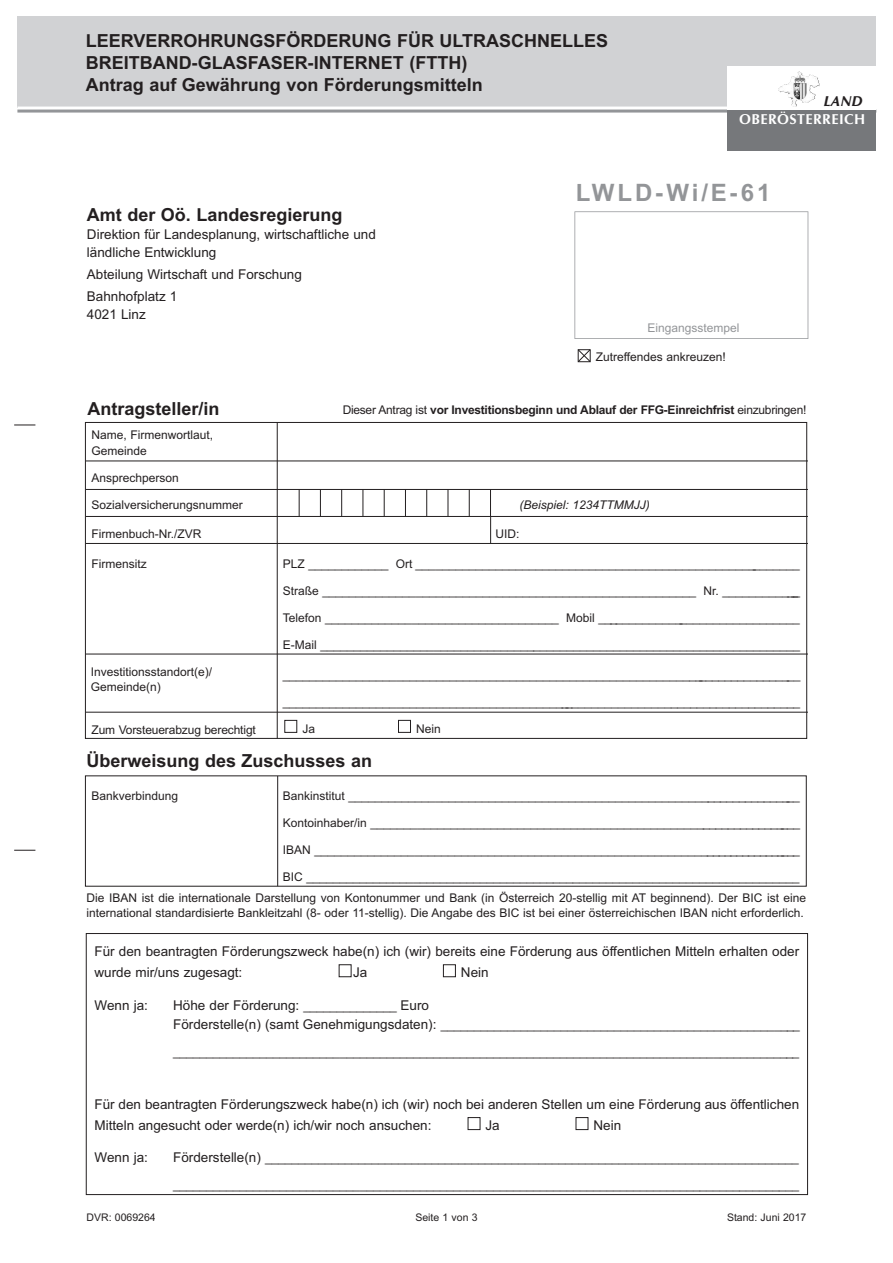
<style>
.page{position:relative;width:893px;height:1263px;background:#fff}
.page>*{position:absolute;margin:0;border:0;box-sizing:border-box;transform-origin:0 0}
.t1{font:700 24px "Arial";letter-spacing:.12em;color:#939598}
.t2{font:700 18px/21.6px "Arial";color:#231f20}
.t3{font:700 14.4px "Cg Omega";letter-spacing:.03em;color:#fff}
.t4{font:italic 700 14.4px "Cg Omega";color:#231f20}
.t5{font:13.5px/20.7px "Arial";color:#231f20}
.t6{font:12px/16px "Arial";color:#231f20}
.t7{font:700 12px "Arial";letter-spacing:-.02em;color:#231f20}
.t8{font:italic 12px "Arial";color:#231f20}
.t9{font:12px "Arial";color:#939598}
.t10{font:10.5px "Arial";color:#231f20}
.s1{font-weight:400}
.s2{font-size:12px}
.s3{font-size:13.5px}
</style>
<div class="page">
<div style="left:17px;top:16px;width:859px;height:92px;background:#d1d2d4"></div>
<svg style="left:14px;top:425px;width:21px;height:1px"></svg>
<svg style="left:14px;top:850px;width:21px;height:1px"></svg>
<svg style="left:574px;top:211px;width:234px;height:128px"></svg>
<hr style="left:17px;top:110px;width:859px;height:3px;background:#939598">
<hr style="left:17px;top:107px;width:866px;height:1px;background:#fff">
<div style="left:728px;top:109px;width:148px;height:42px;background:#76787b"></div>
<div style="left:728px;top:67px;width:148px;height:43px;background:#fff"></div>
<img style="left:800px;top:73px;width:20px;height:15px">
<svg style="left:577px;top:349px;width:14px;height:13px"></svg>
<div style="left:398px;top:720px;width:13px;height:13px;border:1px solid #231f20"></div>
<div style="left:284px;top:720px;width:13px;height:13px;border:1px solid #231f20"></div>
<hr style="left:86px;top:461px;width:722px;height:1px;background:#231f20">
<hr style="left:86px;top:489px;width:722px;height:1px;background:#231f20">
<hr style="left:86px;top:516px;width:722px;height:1px;background:#231f20">
<hr style="left:86px;top:543px;width:722px;height:1px;background:#231f20">
<hr style="left:86px;top:654px;width:722px;height:1px;background:#231f20">
<hr style="left:86px;top:712px;width:722px;height:1px;background:#231f20">
<hr style="left:277px;top:422px;width:1px;height:316px;background:#231f20">
<svg style="left:299px;top:490px;width:1px;height:26px"></svg>
<svg style="left:320px;top:490px;width:1px;height:26px"></svg>
<svg style="left:341px;top:490px;width:1px;height:26px"></svg>
<svg style="left:363px;top:490px;width:1px;height:26px"></svg>
<svg style="left:384px;top:490px;width:1px;height:26px"></svg>
<svg style="left:405px;top:490px;width:1px;height:26px"></svg>
<svg style="left:426px;top:490px;width:1px;height:26px"></svg>
<svg style="left:448px;top:490px;width:1px;height:26px"></svg>
<svg style="left:469px;top:490px;width:1px;height:26px"></svg>
<svg style="left:490px;top:490px;width:1px;height:53px"></svg>
<hr style="left:277px;top:776px;width:1px;height:110px;background:#231f20">
<div style="left:86px;top:933px;width:722px;height:262px;border:1px solid #231f20"></div>
<div style="left:576px;top:1117px;width:12px;height:13px;border:1px solid #231f20"></div>
<div style="left:468px;top:1117px;width:12px;height:13px;border:1px solid #231f20"></div>
<div style="left:443px;top:964px;width:13px;height:13px;border:1px solid #231f20"></div>
<div style="left:339px;top:964px;width:12px;height:13px;border:1px solid #231f20"></div>
<h2 class="t2" style="left:86px;top:30px;width:524px">LEERVERROHRUNGSFÖRDERUNG FÜR ULTRASCHNELLES<br>BREITBAND-GLASFASER-INTERNET (FTTH)<br>Antrag auf Gewährung von Förderungsmitteln</h2>
<p class="t4" style="left:823px;top:93px;width:41px">LAND</p>
<p class="t3" style="left:739px;top:110px;width:128px">OBERÖSTERREICH</p>
<h2 class="t2" style="left:87px;top:204px;width:257px">Amt der Oö. Landesregierung</h2>
<p class="t5" style="left:87px;top:225px;width:290px;line-height:18px">Direktion für Landesplanung, wirtschaftliche und ländliche Entwicklung</p>
<p class="t5" style="left:87px;top:263px;width:216px;line-height:22.2px">Abteilung Wirtschaft und Forschung<br>Bahnhofplatz 1</p>
<p class="t5" style="left:87px;top:304px;width:60px">4021 Linz</p>
<h1 class="t1" style="left:576px;top:179px;width:196px">LWLD-Wi/E-61</h1>
<p class="t9" style="left:647px;top:321px;width:94px">Eingangsstempel</p>
<p class="t6" style="left:596px;top:348px;width:132px">Zutreffendes ankreuzen!</p>
<h2 class="t2" style="left:87px;top:398px;width:134px">Antragsteller/in</h2>
<p class="t7" style="left:343px;top:403px;width:465px"><span class="s1">Dieser Antrag ist</span> vor Investitionsbeginn und Ablauf der FFG-Einreichfrist <span class="s1">einzubringen!</span></p>
<p class="t6" style="left:92px;top:426px;width:123px">Name, Firmenwortlaut,<br>Gemeinde</p>
<p class="t6" style="left:92px;top:469px;width:89px">Ansprechperson</p>
<p class="t6" style="left:92px;top:496px;width:153px">Sozialversicherungsnummer</p>
<p class="t8" style="left:519px;top:498px;width:132px">(Beispiel: 1234TTMMJJ)</p>
<p class="t6" style="left:92px;top:525px;width:112px">Firmenbuch-Nr./ZVR</p>
<p class="t6" style="left:495px;top:525px;width:25px">UID:</p>
<p class="t6" style="left:92px;top:555px;width:57px">Firmensitz</p>
<p class="t6" style="left:283px;top:555px;width:519px">PLZ ____________ Ort __________________________________________________________</p>
<p class="t6" style="left:283px;top:582px;width:519px">Straße ________________________________________________________ Nr. _____________</p>
<p class="t6" style="left:283px;top:609px;width:519px">Telefon ___________________________________ Mobil _______________________________</p>
<p class="t6" style="left:283px;top:636px;width:519px">E-Mail ________________________________________________________________________</p>
<p class="t6" style="left:283px;top:666px;width:519px">_______________________________________________________________________________</p>
<p class="t6" style="left:283px;top:693px;width:519px">_______________________________________________________________________________</p>
<p class="t6" style="left:92px;top:722px;width:166px">Zum Vorsteuerabzug berechtigt</p>
<p class="t6" style="left:302px;top:720px;width:14px">Ja</p>
<p class="t6" style="left:416px;top:720px;width:26px">Nein</p>
<p class="t6" style="left:91px;top:665px;width:123px;line-height:15px">Investitionsstandort(e)/<br>Gemeinde(n)</p>
<h2 class="t2" style="left:87px;top:750px;width:287px">Überweisung des Zuschusses an</h2>
<p class="t6" style="left:92px;top:788px;width:88px">Bankverbindung</p>
<p class="t6" style="left:283px;top:788px;width:518px">Bankinstitut _____________________________________________________________________</p>
<p class="t6" style="left:283px;top:815px;width:519px">Kontoinhaber/in __________________________________________________________________</p>
<p class="t6" style="left:283px;top:842px;width:518px">IBAN ___________________________________________________________________________</p>
<p class="t6" style="left:283px;top:869px;width:518px">BIC __________________________________________________________________________</p>
<p class="t6" style="left:87px;top:891px;width:721px;line-height:14.4px">Die IBAN ist die internationale Darstellung von Kontonummer und Bank (in Österreich 20-stellig mit AT beginnend). Der BIC ist eine international standardisierte Bankleitzahl (8- oder 11-stellig). Die Angabe des BIC ist bei einer österreichischen IBAN nicht erforderlich.</p>
<p class="t5" style="left:95px;top:941px;width:706px">Für den beantragten Förderungszweck habe(n) ich (wir) bereits eine Förderung aus öffentlichen Mitteln erhalten oder wurde mir/uns zugesagt:</p>
<p class="t5" style="left:353px;top:962px;width:16px">Ja</p>
<p class="t5" style="left:461px;top:962px;width:29px">Nein</p>
<p class="t5" style="left:95px;top:994px;width:55px">Wenn ja:</p>
<p class="t5" style="left:173px;top:994px;width:257px">Höhe der Förderung: <span class="s2">______________</span> Euro</p>
<p class="t6" style="left:173px;top:1017px;width:628px"><span class="s3">Förderstelle(n) (samt Genehmigungsdaten):</span> ______________________________________________________</p>
<p class="t6" style="left:173px;top:1044px;width:627px">______________________________________________________________________________________________</p>
<p class="t5" style="left:95px;top:1094px;width:706px">Für den beantragten Förderungszweck habe(n) ich (wir) noch bei anderen Stellen um eine Förderung aus öffentlichen<br>Mitteln angesucht oder werde(n) ich/wir noch ansuchen:</p>
<p class="t5" style="left:486px;top:1115px;width:16px">Ja</p>
<p class="t5" style="left:593px;top:1115px;width:29px">Nein</p>
<p class="t5" style="left:95px;top:1147px;width:55px">Wenn ja:</p>
<p class="t6" style="left:173px;top:1150px;width:627px"><span class="s3">Förderstelle(n)</span> ________________________________________________________________________________</p>
<p class="t6" style="left:173px;top:1177px;width:627px">______________________________________________________________________________________________</p>
<p class="t10" style="left:87px;top:1211px;width:71px">DVR: 0069264</p>
<p class="t10" style="left:727px;top:1211px;width:81px">Stand: Juni 2017</p>
<p class="t10" style="left:415px;top:1211px;width:64px">Seite 1 von 3</p>
</div>
